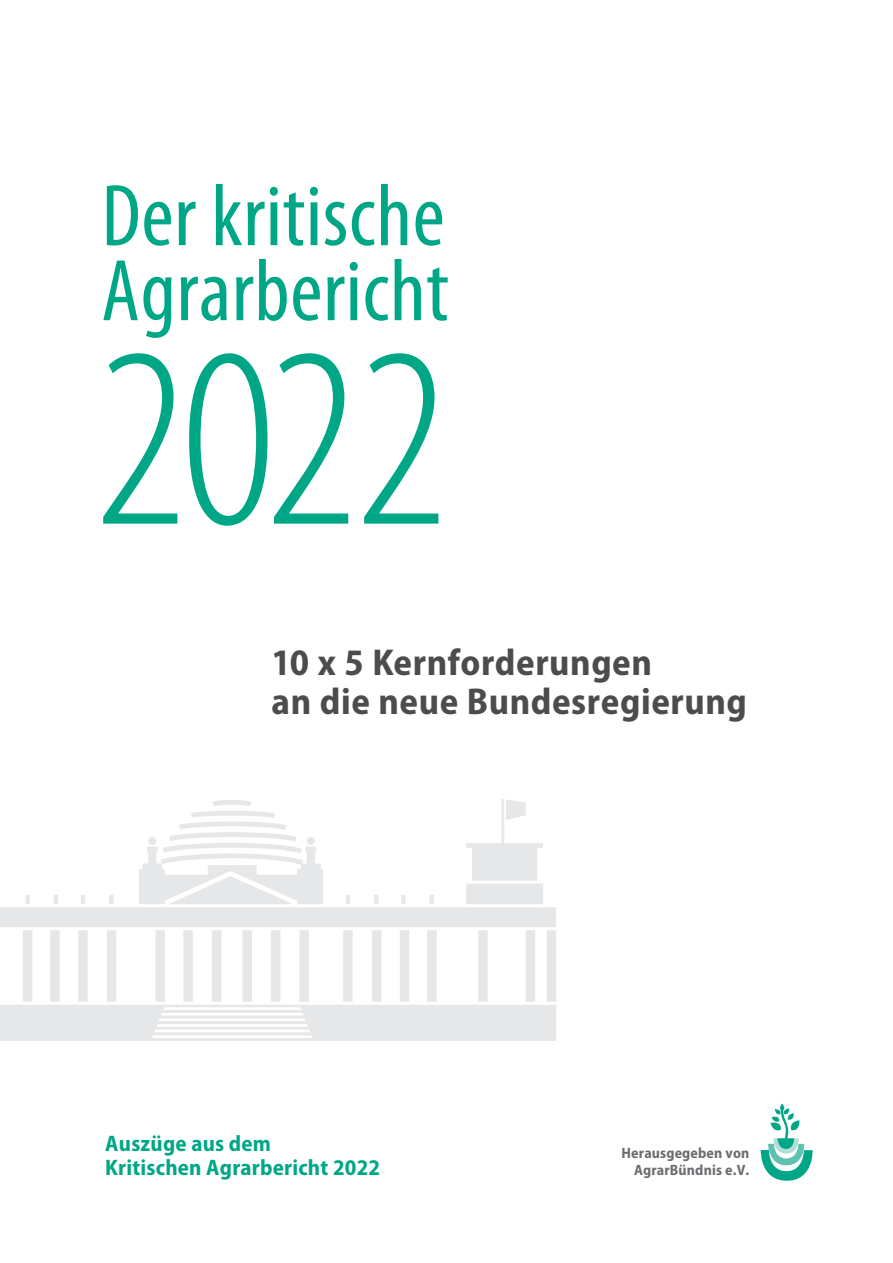
<style>
.page{position:relative;width:893px;height:1263px;background:#fff}
.page>*{position:absolute;margin:0;border:0;box-sizing:border-box;transform-origin:0 0}
.t1{font:300 condensed 258.9px "Myriad Pro";color:#00a786}
.t2{font:condensed 88.5px/75px "Myriad Pro";letter-spacing:.005em;color:#00a786}
.t3{font:700 semi-condensed 37.5px/39px "Myriad Pro";letter-spacing:.015em;color:#4b4c4d}
.t4{font:700 semi-condensed 22.5px/23.7px "Myriad Pro";letter-spacing:.01em;color:#00a786}
.t5{font:700 semi-condensed 15px/16.5px "Myriad Pro";letter-spacing:.01em;color:#6c6d70;text-align:right}
</style>
<div class="page">
<svg style="left:0;top:799px;width:556px;height:242px"></svg>
<svg style="left:761px;top:1103px;width:52px;height:78px"></svg>
<h2 class="t2" style="left:101px;top:177px;width:349px">Der kritische<br>Agrarbericht</h2>
<h1 class="t1" style="left:94px;top:300px;width:356px">2022</h1>
<p class="t3" style="left:272px;top:643px;width:477px">10 x 5 Kernforderungen<br>an die neue Bundesregierung</p>
<p class="t4" style="left:105px;top:1132px;width:276px">Auszüge aus dem<br>Kritischen Agrarbericht 2022</p>
<p class="t5" style="left:622px;top:1145px;width:129px">Herausgegeben von<br>AgrarBündnis e.V.</p>
</div>
